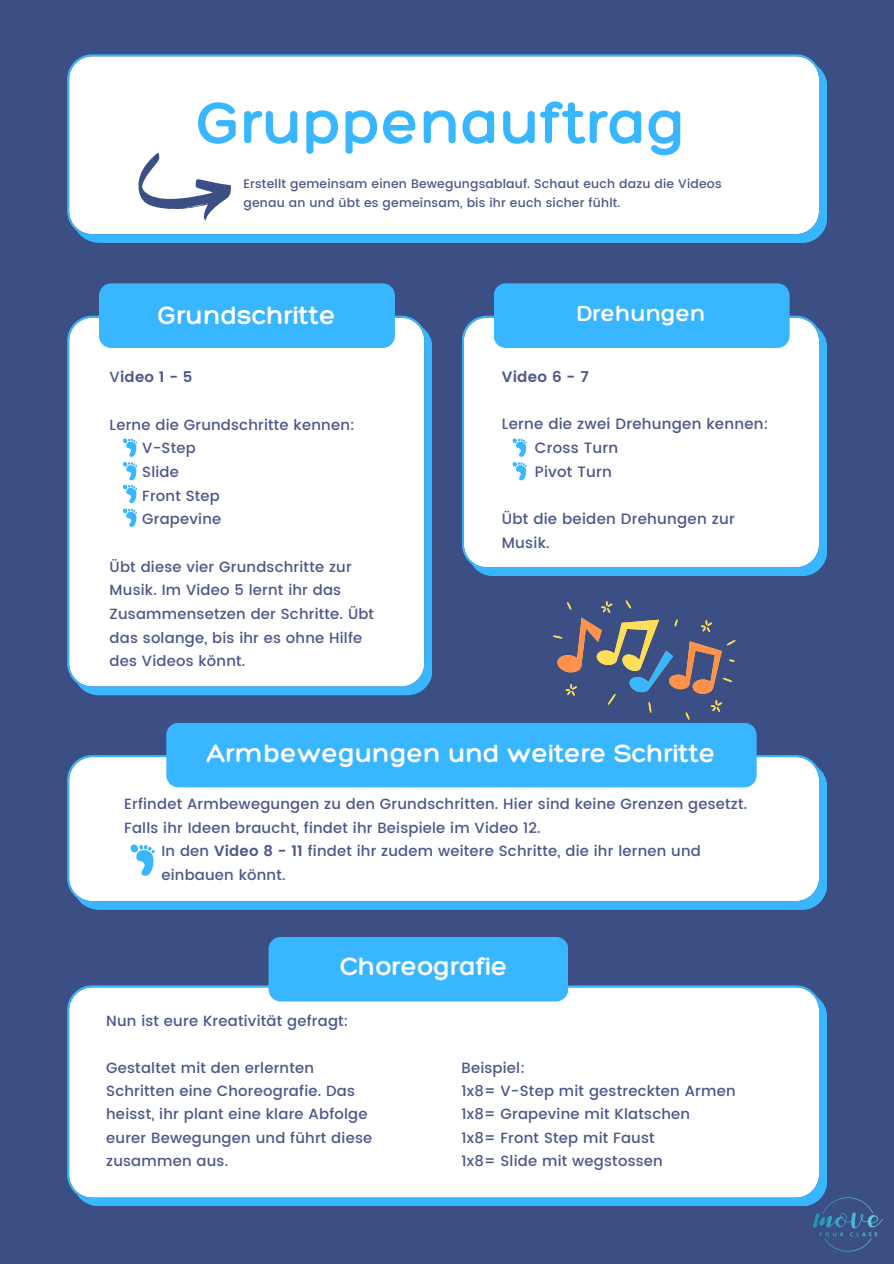
<style>
.page{position:relative;width:894px;height:1264px;background:#fff}
.page>*{position:absolute;margin:0;border:0;box-sizing:border-box;transform-origin:0 0}
.t1{font:300 63px "Hero";color:#38b6ff}
.t2{font:300 27px "Hero";color:#fff}
.t3{font:300 23.7px "Hero";color:#fff}
.t4{font:500 15px/23.7px "Poppins";letter-spacing:.015em;color:#4b568c}
.t5{font:600 15px "Poppins";letter-spacing:.015em;color:#4b568c}
.t6{font:500 14.7px/23.7px "Poppins";letter-spacing:.015em;color:#4b568c}
.t7{font:600 14.7px "Poppins";color:#4b568c}
.t8{font:500 12.45px/19.2px "Poppins";letter-spacing:.015em;color:#4b568c}
.s1{font-weight:500}
.s2{font-weight:600}
</style>
<div class="page">
<div style="left:0;top:0;width:893px;height:1263px;background:#3b4f84"></div>
<svg style="left:67px;top:54px;width:759px;height:188px;background:#f0f8fd"></svg>
<div style="left:67px;top:316px;width:364px;height:379px;background:#fff"></div>
<svg style="left:462px;top:316px;width:364px;height:260px;background:#eef7fd"></svg>
<div style="left:99px;top:283px;width:295px;height:65px;background:#38b6ff;border-radius:12px"></div>
<div style="left:493px;top:283px;width:296px;height:65px;background:#38b6ff;border-radius:12px"></div>
<svg style="left:67px;top:755px;width:759px;height:154px;background:#edf7fe"></svg>
<div style="left:67px;top:985px;width:759px;height:220px;background:#fff"></div>
<div style="left:268px;top:936px;width:300px;height:65px;background:#38b6ff;border-radius:12px"></div>
<svg style="left:122px;top:438px;width:15px;height:89px"></svg>
<svg style="left:512px;top:438px;width:14px;height:43px"></svg>
<svg style="left:138px;top:153px;width:93px;height:67px"></svg>
<svg style="left:553px;top:600px;width:182px;height:119px"></svg>
<div style="left:166px;top:722px;width:590px;height:65px;background:#38b6ff;border-radius:12px"></div>
<img style="left:796px;top:1193px;width:87px;height:59px">
<svg style="left:130px;top:844px;width:25px;height:32px"></svg>
<h1 class="t1" style="left:197px;top:83px;width:490px">Gruppenauftrag</h1>
<p class="t8" style="left:243px;top:174px;width:479px">Erstellt gemeinsam einen Bewegungsablauf. Schaut euch dazu die Videos genau an und übt es gemeinsam, bis ihr euch sicher fühlt.</p>
<h2 class="t2" style="left:158px;top:298px;width:180px">Grundschritte</h2>
<h3 class="t3" style="left:577px;top:298px;width:130px">Drehungen</h3>
<p class="t7" style="left:110px;top:368px;width:84px"><span class="s1">V</span>ideo 1 - 5</p>
<p class="t6" style="left:142px;top:412px;width:214px;text-indent:-33px">Lerne die Grundschritte kennen:<br>V-Step<br>Slide<br>Front Step<br>Grapevine</p>
<p class="t6" style="left:110px;top:554px;width:266px">Übt diese vier Grundschritte zur<br>Musik. Im Video 5 lernt ihr das<br>Zusammensetzen der Schritte. Übt das solange, bis ihr es ohne Hilfe des Videos könnt.</p>
<p class="t5" style="left:501px;top:368px;width:88px">Video 6 - 7</p>
<p class="t4" style="left:534px;top:412px;width:235px;text-indent:-33px">Lerne die zwei Drehungen kennen:<br>Cross Turn<br>Pivot Turn</p>
<p class="t4" style="left:501px;top:507px;width:234px">Übt die beiden Drehungen zur<br>Musik.</p>
<h2 class="t2" style="left:207px;top:736px;width:510px">Armbewegungen und weitere Schritte</h2>
<p class="t6" style="left:124px;top:792px;width:624px">Erfindet Armbewegungen zu den Grundschritten. Hier sind keine Grenzen gesetzt.</p>
<p class="t6" style="left:124px;top:815px;width:418px">Falls ihr Ideen braucht, findet ihr Beispiele im Video 12.</p>
<p class="t6" style="left:161px;top:839px;width:541px">In den <span class="s2">Video 8 - 11</span> findet ihr zudem weitere Schritte, die ihr lernen und</p>
<p class="t6" style="left:161px;top:863px;width:126px">einbauen könnt.</p>
<h2 class="t2" style="left:340px;top:949px;width:169px">Choreografie</h2>
<p class="t6" style="left:106px;top:1009px;width:244px">Nun ist eure Kreativität gefragt:</p>
<p class="t6" style="left:106px;top:1056px;width:267px;line-height:23.2px">Gestaltet mit den erlernten<br>Schritten eine Choreografie. Das heisst, ihr plant eine klare Abfolge eurer Bewegungen und führt diese zusammen aus.</p>
<p class="t6" style="left:461px;top:1056px;width:275px;line-height:23.2px">Beispiel:<br>1x8= V-Step mit gestreckten Armen<br>1x8= Grapevine mit Klatschen<br>1x8= Front Step mit Faust<br>1x8= Slide mit wegstossen</p>
</div>
